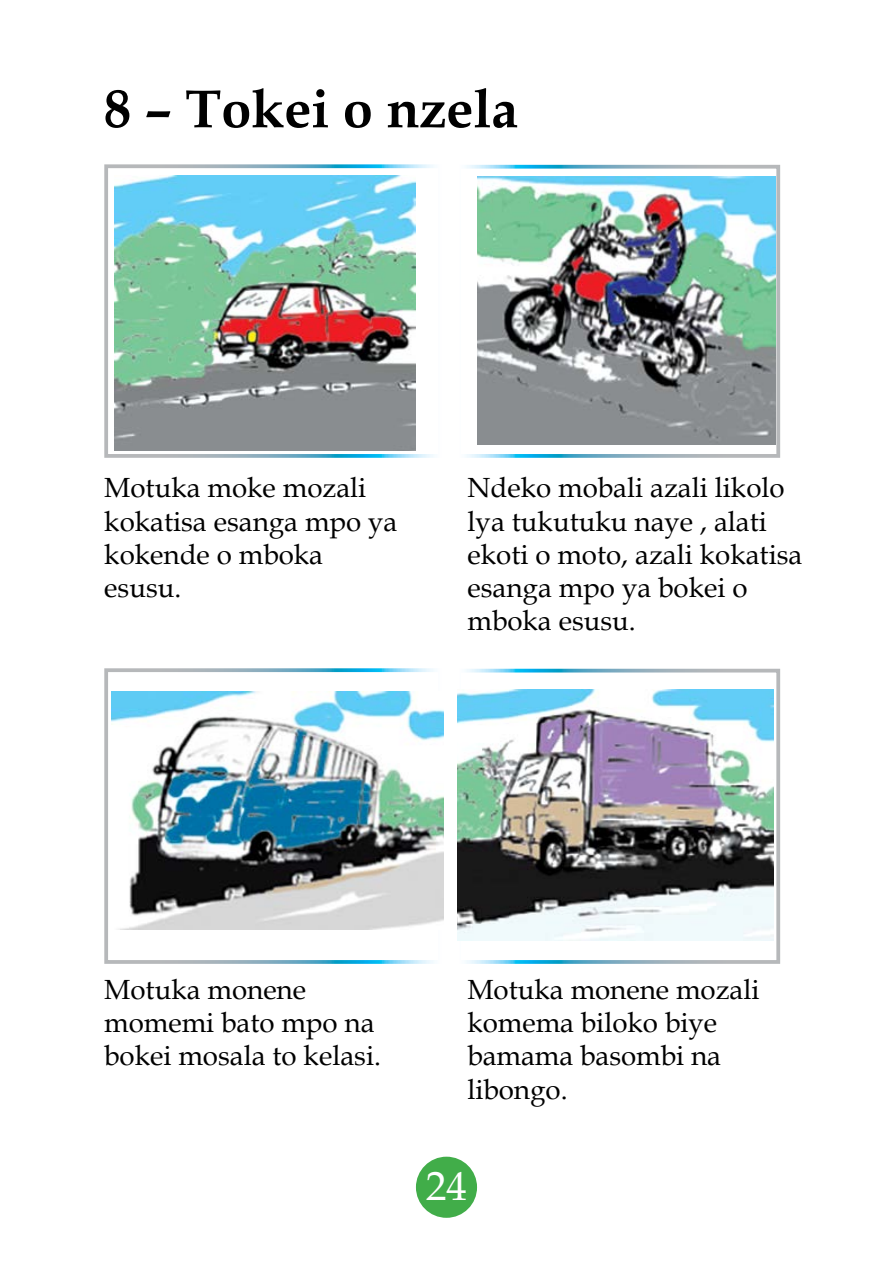
<style>
.page{position:relative;width:893px;height:1263px;background:#fff}
.page>*{position:absolute;margin:0;border:0;box-sizing:border-box;transform-origin:0 0}
.t1{font:700 54px "Book Antiqua";color:#000}
.t2{font:41.1px "Book Antiqua";color:#fff}
.t3{font:27.75px/33.3px "Book Antiqua";color:#000}
</style>
<div class="page">
<div style="left:416px;top:1157px;width:61px;height:61px;background:#41ad49;border-radius:50%"></div>
<div style="left:457px;top:669px;width:323px;height:295px;border:4px solid #fff"></div>
<div style="left:104px;top:164px;width:338px;height:294px;border:4px solid #fff"></div>
<div style="left:457px;top:165px;width:323px;height:293px;border:4px solid #fff"></div>
<div style="left:104px;top:668px;width:338px;height:296px;border:4px solid #fff"></div>
<img style="left:115px;top:175px;width:301px;height:276px">
<img style="left:477px;top:176px;width:298px;height:268px">
<img style="left:457px;top:690px;width:317px;height:250px">
<img style="left:111px;top:692px;width:332px;height:237px">
<h1 class="t1" style="left:104px;top:72px;width:416px">8 – Tokei o nzela</h1>
<p class="t3" style="left:104px;top:471px;width:295px">Motuka moke mozali kokatisa esanga mpo ya kokende o mboka esusu.</p>
<p class="t3" style="left:468px;top:471px;width:336px">Ndeko mobali azali likolo lya tukutuku naye , alati ekoti o moto, azali kokatisa esanga mpo ya bokei o mboka esusu.</p>
<p class="t3" style="left:104px;top:972px;width:278px">Motuka monene momemi bato mpo na bokei mosala to kelasi.</p>
<p class="t3" style="left:467px;top:972px;width:294px">Motuka monene mozali komema biloko biye bamama basombi na libongo.</p>
<h2 class="t2" style="left:426px;top:1157px;width:43px">24</h2>
</div>
